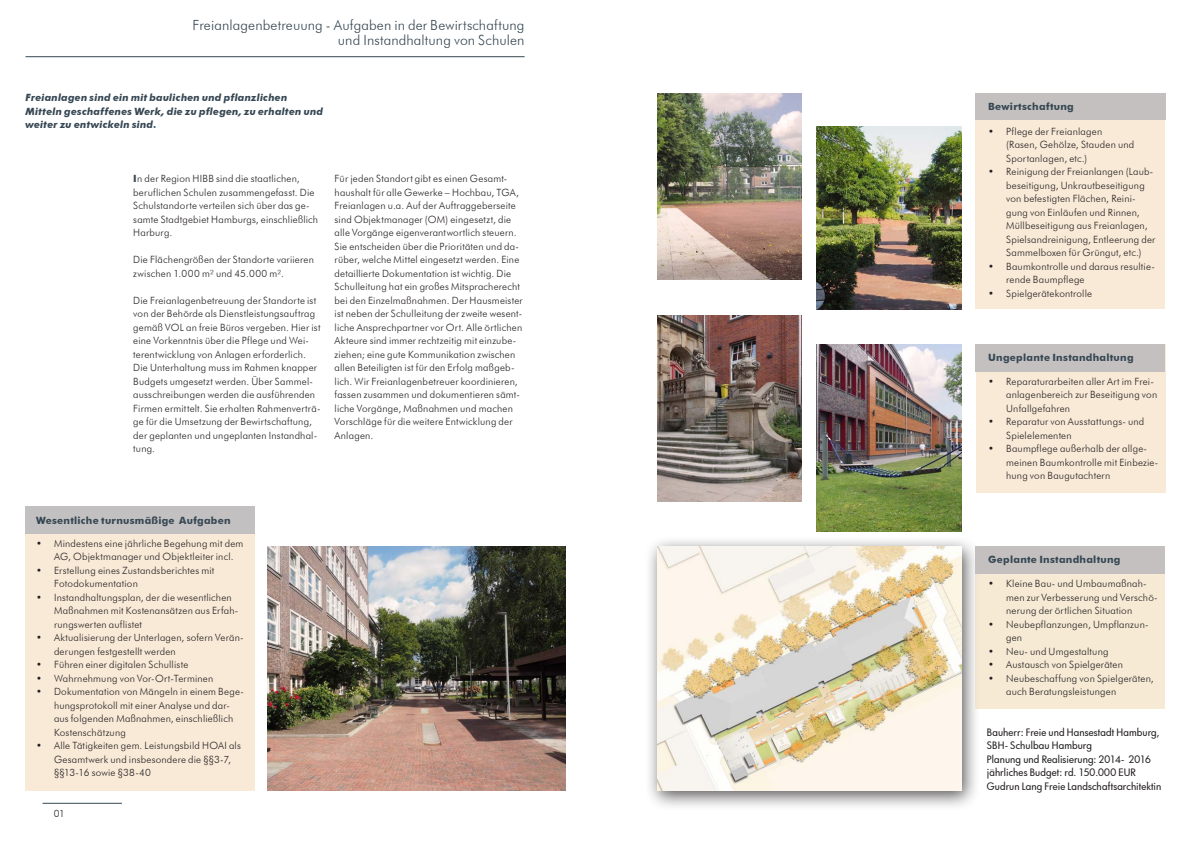
<style>
.page{position:relative;width:1191px;height:842px;background:#fff}
.page>*{position:absolute;margin:0;border:0;box-sizing:border-box;transform-origin:0 0}
.Kolumnentitel_LINKE{font:300 14px "Futura BT";letter-spacing:.01em;color:#364753}
.Text_NORMAL_ERSTER_A{font:300 10px/13.5px "Futura BT";letter-spacing:.02em;color:#231f20}
.Text_NORMAL_Projektd{font:500 10px/13.5px "Futura";letter-spacing:.01em;color:#231f20}
.Text_NORMAL_ERSTER_A-2{font:italic 700 10px/13.5px "Futura BT";letter-spacing:.015em;color:#364753}
.Text_NORMAL_ERSTER_A-3{font:700 10px "Futura BT";letter-spacing:.03em;color:#364753}
.Text_NORMAL{font:300 10px "Futura BT";color:#231f20}
.s1{font-style:normal;color:#225a74}
.s2{font-weight:700;color:#364753}
</style>
<div class="page">
<div style="left:975px;top:344px;width:190px;height:149px;background:#f9ead8"></div>
<div style="left:644px;top:535px;width:336px;height:276px;background:#231f20;opacity:.75"></div>
<img style="left:657px;top:546px;width:304px;height:245px">
<div style="left:975px;top:94px;width:190px;height:215px;background:#f9ead8"></div>
<div style="left:975px;top:570px;width:190px;height:139px;background:#f6ead5"></div>
<div style="left:975px;top:547px;width:190px;height:27px;background:#c3c0bf"></div>
<div style="left:975px;top:344px;width:190px;height:27px;background:#c3c0bf"></div>
<div style="left:25px;top:506px;width:230px;height:285px;background:#f9ead8"></div>
<img style="left:268px;top:547px;width:297px;height:244px">
<img style="left:657px;top:315px;width:144px;height:187px">
<img style="left:817px;top:344px;width:144px;height:187px">
<img style="left:658px;top:94px;width:144px;height:185px">
<img style="left:817px;top:126px;width:144px;height:183px">
<div style="left:975px;top:94px;width:190px;height:26px;background:#c3c0bf"></div>
<hr style="left:26px;top:56px;width:498px;height:1px;background:#364753">
<hr style="left:43px;top:803px;width:79px;height:1px;background:#364753">
<div style="left:25px;top:506px;width:230px;height:27px;background:#c2c0c1"></div>
<p class="Kolumnentitel_LINKE" style="left:192px;top:17px;width:333px">Freianlagenbetreuung - Aufgaben in der Bewirtschaftung</p>
<p class="Kolumnentitel_LINKE" style="left:338px;top:32px;width:188px">und Instandhaltung von Schulen</p>
<p class="Text_NORMAL_ERSTER_A-2" style="left:26px;top:91px;width:299px">Freianlagen sind ein mit baulichen und pflanzlichen<br>Mitteln geschaffenes Werk, die zu pflegen, zu erhalten und weiter zu entwickeln sind<span class="s1">.</span></p>
<p class="Text_NORMAL_ERSTER_A" style="left:133px;top:172px;width:186px"><span class="s2">I</span>n der Region HIBB sind die staatlichen, beruflichen Schulen zusammengefasst. Die Schulstandorte verteilen sich über das ge&shy;samte Stadtgebiet Hamburgs, einschließlich Harburg.</p>
<p class="Text_NORMAL_ERSTER_A" style="left:133px;top:253px;width:182px">Die Flächengrößen der Standorte variieren zwischen 1.000 m² und 45.000 m².</p>
<p class="Text_NORMAL_ERSTER_A" style="left:133px;top:293px;width:189px">Die Freianlagenbetreuung der Standorte ist von der Behörde als Dienstleistungsauftrag gemäß VOL an freie Büros vergeben. Hier ist eine Vorkenntnis über die Pflege und Wei&shy;terentwicklung von Anlagen erforderlich.<br>Die Unterhaltung muss im Rahmen knapper Budgets umgesetzt werden. Über Sammel&shy;ausschreibungen werden die ausführenden Firmen ermittelt. Sie erhalten Rahmenverträ&shy;ge für die Umsetzung der Bewirtschaftung, der geplanten und ungeplanten Instandhal&shy;tung.</p>
<p class="Text_NORMAL_ERSTER_A" style="left:334px;top:172px;width:190px">Für jeden Standort gibt es einen Gesamt&shy;haushalt für alle Gewerke – Hochbau, TGA, Freianlagen u.a. Auf der Auftraggeberseite sind Objektmanager (OM) eingesetzt, die alle Vorgänge eigenverantwortlich steuern.<br>Sie entscheiden über die Prioritäten und da&shy;rüber, welche Mittel eingesetzt werden. Eine detaillierte Dokumentation ist wichtig. Die Schulleitung hat ein großes Mitspracherecht bei den Einzelmaßnahmen. Der Hausmeister ist neben der Schulleitung der zweite wesent&shy;liche Ansprechpartner vor Ort. Alle örtlichen Akteure sind immer rechtzeitig mit einzube&shy;ziehen; eine gute Kommunikation zwischen allen Beteiligten ist für den Erfolg maßgeb&shy;lich. Wir Freianlagenbetreuer koordinieren, fassen zusammen und dokumentieren sämt&shy;liche Vorgänge, Maßnahmen und machen Vorschläge für die weitere Entwicklung der Anlagen.</p>
<p class="Text_NORMAL_ERSTER_A-3" style="left:36px;top:514px;width:196px">Wesentliche turnusmäßige Aufgaben</p>
<p class="Text_NORMAL_ERSTER_A" style="left:54px;top:536px;width:191px;text-indent:-18px">• Mindestens eine jährliche Begehung mit dem<br>AG, Objektmanager und Objektleiter incl.</p>
<p class="Text_NORMAL_ERSTER_A" style="left:36px;top:563px;width:180px">• Erstellung eines Zustandsberichtes mit</p>
<p class="Text_NORMAL_ERSTER_A" style="left:54px;top:577px;width:85px">Fotodokumentation</p>
<p class="Text_NORMAL_ERSTER_A" style="left:54px;top:590px;width:186px;text-indent:-18px">• Instandhaltungsplan, der die wesentlichen<br>Maßnahmen mit Kostenansätzen aus Erfah&shy;rungswerten auflistet</p>
<p class="Text_NORMAL_ERSTER_A" style="left:54px;top:631px;width:191px;text-indent:-18px">• Aktualisierung der Unterlagen, sofern Verän&shy;derungen festgestellt werden</p>
<p class="Text_NORMAL_ERSTER_A" style="left:36px;top:658px;width:154px">• Führen einer digitalen Schulliste</p>
<p class="Text_NORMAL_ERSTER_A" style="left:36px;top:671px;width:179px">• Wahrnehmung von Vor-Ort-Terminen</p>
<p class="Text_NORMAL_ERSTER_A" style="left:54px;top:685px;width:191px;text-indent:-18px">• Dokumentation von Mängeln in einem Bege&shy;hungsprotokoll mit einer Analyse und dar&shy;aus folgenden Maßnahmen, einschließlich Kostenschätzung</p>
<p class="Text_NORMAL_ERSTER_A" style="left:54px;top:739px;width:188px;text-indent:-18px">• Alle Tätigkeiten gem. Leistungsbild HOAI als<br>Gesamtwerk und insbesondere die §§3-7, §§13-16 sowie §38-40</p>
<p class="Text_NORMAL" style="left:54px;top:807px;width:13px">01</p>
<p class="Text_NORMAL_ERSTER_A-3" style="left:988px;top:101px;width:87px">Bewirtschaftung</p>
<p class="Text_NORMAL_ERSTER_A" style="left:1006px;top:124px;width:130px;text-indent:-18px">• Pflege der Freianlagen (Rasen, Gehölze, Stauden und<br>Sportanlagen, etc.)</p>
<p class="Text_NORMAL_ERSTER_A" style="left:1006px;top:165px;width:151px;text-indent:-18px">• Reinigung der Freianlangen (Laub&shy;beseitigung, Unkrautbeseitigung von befestigten Flächen, Reini&shy;gung von Einläufen und Rinnen, Müllbeseitigung aus Freianlagen, Spielsandreinigung, Entleerung der Sammelboxen für Grüngut, etc.)</p>
<p class="Text_NORMAL_ERSTER_A" style="left:1006px;top:259px;width:150px;text-indent:-18px">• Baumkontrolle und daraus resultie&shy;rende Baumpflege</p>
<p class="Text_NORMAL_ERSTER_A" style="left:988px;top:286px;width:105px">• Spielgerätekontrolle</p>
<p class="Text_NORMAL_ERSTER_A-3" style="left:988px;top:351px;width:147px">Ungeplante Instandhaltung</p>
<p class="Text_NORMAL_ERSTER_A" style="left:1006px;top:374px;width:153px;text-indent:-18px">• Reparaturarbeiten aller Art im Frei&shy;anlagenbereich zur Beseitigung von<br>Unfallgefahren</p>
<p class="Text_NORMAL_ERSTER_A" style="left:1006px;top:415px;width:140px;text-indent:-18px">• Reparatur von Ausstattungs- und<br>Spielelementen</p>
<p class="Text_NORMAL_ERSTER_A" style="left:1006px;top:442px;width:154px;text-indent:-18px">• Baumpflege außerhalb der allge&shy;meinen Baumkontrolle mit Einbezie&shy;hung von Baugutachtern</p>
<p class="Text_NORMAL_ERSTER_A-3" style="left:988px;top:554px;width:134px">Geplante Instandhaltung</p>
<p class="Text_NORMAL_ERSTER_A" style="left:1006px;top:577px;width:153px;text-indent:-18px">• Kleine Bau- und Umbaumaßnah&shy;men zur Verbesserung und Verschö&shy;nerung der örtlichen Situation</p>
<p class="Text_NORMAL_ERSTER_A" style="left:1006px;top:617px;width:144px;text-indent:-18px">• Neubepflanzungen, Umpflanzun&shy;gen</p>
<p class="Text_NORMAL_ERSTER_A" style="left:988px;top:644px;width:122px">• Neu- und Umgestaltung</p>
<p class="Text_NORMAL_ERSTER_A" style="left:988px;top:658px;width:136px">• Austausch von Spielgeräten</p>
<p class="Text_NORMAL_ERSTER_A" style="left:1006px;top:671px;width:149px;text-indent:-18px">• Neubeschaffung von Spielgeräten, auch Beratungsleistungen</p>
<p class="Text_NORMAL_Projektd" style="left:986px;top:725px;width:174px">Bauherr: Freie und Hansestadt Hamburg,<br>SBH- Schulbau Hamburg</p>
<p class="Text_NORMAL_Projektd" style="left:986px;top:752px;width:165px">Planung und Realisierung: 2014- 2016</p>
<p class="Text_NORMAL_Projektd" style="left:986px;top:766px;width:151px">jährliches Budget: rd. 150.000 EUR</p>
<p class="Text_NORMAL_Projektd" style="left:986px;top:779px;width:176px">Gudrun Lang Freie Landschaftsarchitektin</p>
</div>
